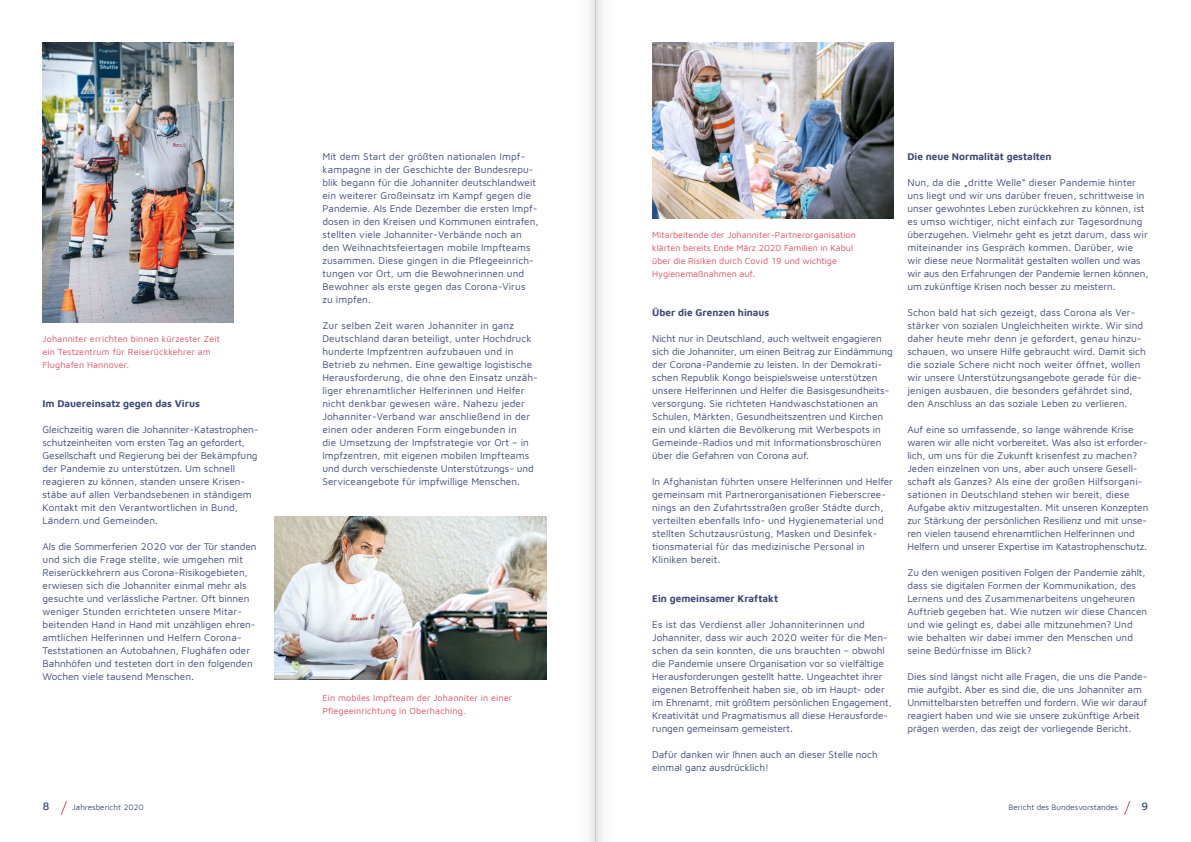
<style>
.page{position:relative;width:1191px;height:842px;background:#fff}
.page>*{position:absolute;margin:0;border:0;box-sizing:border-box;transform-origin:0 0}
.t1{font:500 11px "Maven Johanniter";color:#3d4975}
.t2{font:10px/13px "Maven Johanniter";color:#3d4975}
.t3{font:700 10px "Maven Johanniter";color:#3d4975}
.t4{font:9px/13px "Maven Johanniter";letter-spacing:.015em;color:#e44d61}
.t5{font:8px "Maven Johanniter";color:#3d4975}
</style>
<div class="page">
<svg style="left:61px;top:800px;width:6px;height:15px"></svg>
<svg style="left:1124px;top:800px;width:6px;height:15px"></svg>
<img style="left:43px;top:43px;width:191px;height:279px">
<img style="left:274px;top:517px;width:273px;height:163px">
<img style="left:652px;top:42px;width:241px;height:177px">
<div style="left:595px;top:0;width:40px;height:842px;background:linear-gradient(to right,#f0f0f0,#fff)"></div>
<div style="left:556px;top:0;width:39px;height:842px;background:linear-gradient(to right,#fff,#f3f3f3)"></div>
<p class="t4" style="left:43px;top:331px;width:179px">Johanniter errichten binnen kürzester Zeit ein Testzentrum für Reiserückkehrer am<br>Flughafen Hannover.</p>
<p class="t3" style="left:43px;top:396px;width:159px">Im Dauereinsatz gegen das Virus</p>
<p class="t2" style="left:43px;top:422px;width:217px">Gleichzeitig waren die Johanniter-Katastrophen&shy;schutzeinheiten vom ersten Tag an gefordert, Gesellschaft und Regierung bei der Bekämpfung der Pandemie zu unterstützen. Um schnell reagieren zu können, standen unsere Krisen&shy;stäbe auf allen Verbandsebenen in ständigem Kontakt mit den Verantwortlichen in Bund, Ländern und Gemeinden.</p>
<p class="t2" style="left:43px;top:539px;width:215px">Als die Sommerferien 2020 vor der Tür standen und sich die Frage stellte, wie umgehen mit Reiserückkehrern aus Corona-Risikogebieten, erwiesen sich die Johanniter einmal mehr als gesuchte und verlässliche Partner. Oft binnen weniger Stunden errichteten unsere Mitar&shy;beitenden Hand in Hand mit unzähligen ehren&shy;amtlichen Helferinnen und Helfern Corona-Teststationen an Autobahnen, Flughäfen oder Bahnhöfen und testeten dort in den folgenden Wochen viele tausend Menschen.</p>
<p class="t2" style="left:322px;top:149px;width:217px">Mit dem Start der größten nationalen Impf&shy;kampagne in der Geschichte der Bundesrepu&shy;blik begann für die Johanniter deutschlandweit ein weiterer Großeinsatz im Kampf gegen die Pandemie. Als Ende Dezember die ersten Impf&shy;dosen in den Kreisen und Kommunen eintrafen, stellten viele Johanniter-Verbände noch an den Weihnachtsfeiertagen mobile Impfteams zusammen. Diese gingen in die Pflegeeinrich&shy;tungen vor Ort, um die Bewohnerinnen und Bewohner als erste gegen das Corona-Virus zu impfen.</p>
<p class="t2" style="left:322px;top:318px;width:217px">Zur selben Zeit waren Johanniter in ganz Deutschland daran beteiligt, unter Hochdruck hunderte Impfzentren aufzubauen und in Betrieb zu nehmen. Eine gewaltige logistische Herausforderung, die ohne den Einsatz unzäh&shy;liger ehrenamtlicher Helferinnen und Helfer nicht denkbar gewesen wäre. Nahezu jeder Johanniter-Verband war anschließend in der einen oder anderen Form eingebunden in<br>die Umsetzung der Impfstrategie vor Ort – in Impfzentren, mit eigenen mobilen Impfteams und durch verschiedenste Unterstützungs- und Serviceangebote für impfwillige Menschen.</p>
<p class="t4" style="left:322px;top:690px;width:191px">Ein mobiles Impfteam der Johanniter in einer<br>Pflegeeinrichtung in Oberhaching.</p>
<p class="t4" style="left:652px;top:227px;width:205px">Mitarbeitende der Johanniter-Partnerorganisation klärten bereits Ende März 2020 Familien in Kabul über die Risiken durch Covid 19 und wichtige Hygienemaßnahmen auf.</p>
<p class="t3" style="left:652px;top:305px;width:119px">Über die Grenzen hinaus</p>
<p class="t2" style="left:652px;top:331px;width:242px">Nicht nur in Deutschland, auch weltweit engagieren sich die Johanniter, um einen Beitrag zur Eindämmung der Corona-Pandemie zu leisten. In der Demokrati&shy;schen Republik Kongo beispielsweise unterstützen unsere Helferinnen und Helfer die Basisgesundheits&shy;versorgung. Sie richteten Handwaschstationen an Schulen, Märkten, Gesundheitszentren und Kirchen ein und klärten die Bevölkerung mit Werbespots in Gemeinde-Radios und mit Informationsbroschüren über die Gefahren von Corona auf.</p>
<p class="t2" style="left:652px;top:474px;width:242px">In Afghanistan führten unsere Helferinnen und Helfer gemeinsam mit Partnerorganisationen Fieberscree&shy;nings an den Zufahrtsstraßen großer Städte durch, verteilten ebenfalls Info- und Hygienematerial und stellten Schutzausrüstung, Masken und Desinfek&shy;tionsmaterial für das medizinische Personal in Kliniken bereit.</p>
<p class="t3" style="left:652px;top:591px;width:128px">Ein gemeinsamer Kraftakt</p>
<p class="t2" style="left:652px;top:617px;width:241px">Es ist das Verdienst aller Johanniterinnen und Johanniter, dass wir auch 2020 weiter für die Men&shy;schen da sein konnten, die uns brauchten – obwohl die Pandemie unsere Organisation vor so vielfältige Herausforderungen gestellt hatte. Ungeachtet ihrer eigenen Betroffenheit haben sie, ob im Haupt- oder im Ehrenamt, mit größtem persönlichen Engagement, Kreativität und Pragmatismus all diese Herausforde&shy;rungen gemeinsam gemeistert.</p>
<p class="t2" style="left:652px;top:747px;width:227px">Dafür danken wir Ihnen auch an dieser Stelle noch einmal ganz ausdrücklich!</p>
<p class="t3" style="left:907px;top:149px;width:146px">Die neue Normalität gestalten</p>
<p class="t2" style="left:907px;top:175px;width:242px">Nun, da die „dritte Welle“ dieser Pandemie hinter uns liegt und wir uns darüber freuen, schrittweise in unser gewohntes Leben zurückkehren zu können, ist es umso wichtiger, nicht einfach zur Tagesordnung überzugehen. Vielmehr geht es jetzt darum, dass wir miteinander ins Gespräch kommen. Darüber, wie wir diese neue Normalität gestalten wollen und was wir aus den Erfahrungen der Pandemie lernen können, um zukünftige Krisen noch besser zu meistern.</p>
<p class="t2" style="left:907px;top:305px;width:240px">Schon bald hat sich gezeigt, dass Corona als Ver&shy;stärker von sozialen Ungleichheiten wirkte. Wir sind daher heute mehr denn je gefordert, genau hinzu&shy;schauen, wo unsere Hilfe gebraucht wird. Damit sich die soziale Schere nicht noch weiter öffnet, wollen wir unsere Unterstützungsangebote gerade für die&shy;jenigen ausbauen, die besonders gefährdet sind, den Anschluss an das soziale Leben zu verlieren.</p>
<p class="t2" style="left:907px;top:422px;width:242px">Auf eine so umfassende, so lange währende Krise waren wir alle nicht vorbereitet. Was also ist erforder&shy;lich, um uns für die Zukunft krisenfest zu machen?<br>Jeden einzelnen von uns, aber auch unsere Gesell&shy;schaft als Ganzes? Als eine der großen Hilfsorgani&shy;sationen in Deutschland stehen wir bereit, diese Aufgabe aktiv mitzugestalten. Mit unseren Konzepten zur Stärkung der persönlichen Resilienz und mit unse&shy;ren vielen tausend ehrenamtlichen Helferinnen und Helfern und unserer Expertise im Katastrophenschutz.</p>
<p class="t2" style="left:907px;top:565px;width:241px">Zu den wenigen positiven Folgen der Pandemie zählt, dass sie digitalen Formen der Kommunikation, des Lernens und des Zusammenarbeitens ungeheuren Auftrieb gegeben hat. Wie nutzen wir diese Chancen und wie gelingt es, dabei alle mitzunehmen? Und wie behalten wir dabei immer den Menschen und seine Bedürfnisse im Blick?</p>
<p class="t2" style="left:907px;top:669px;width:241px">Dies sind längst nicht alle Fragen, die uns die Pande&shy;mie aufgibt. Aber es sind die, die uns Johanniter am Unmittelbarsten betreffen und fordern. Wie wir darauf reagiert haben und wie sie unsere zukünftige Arbeit prägen werden, das zeigt der vorliegende Bericht.</p>
<p class="t1" style="left:43px;top:798px;width:9px">8</p>
<p class="t5" style="left:72px;top:801px;width:73px">Jahresbericht 2020</p>
<p class="t5" style="left:1008px;top:801px;width:111px">Bericht des Bundesvorstandes</p>
<p class="t1" style="left:1141px;top:798px;width:9px">9</p>
</div>
